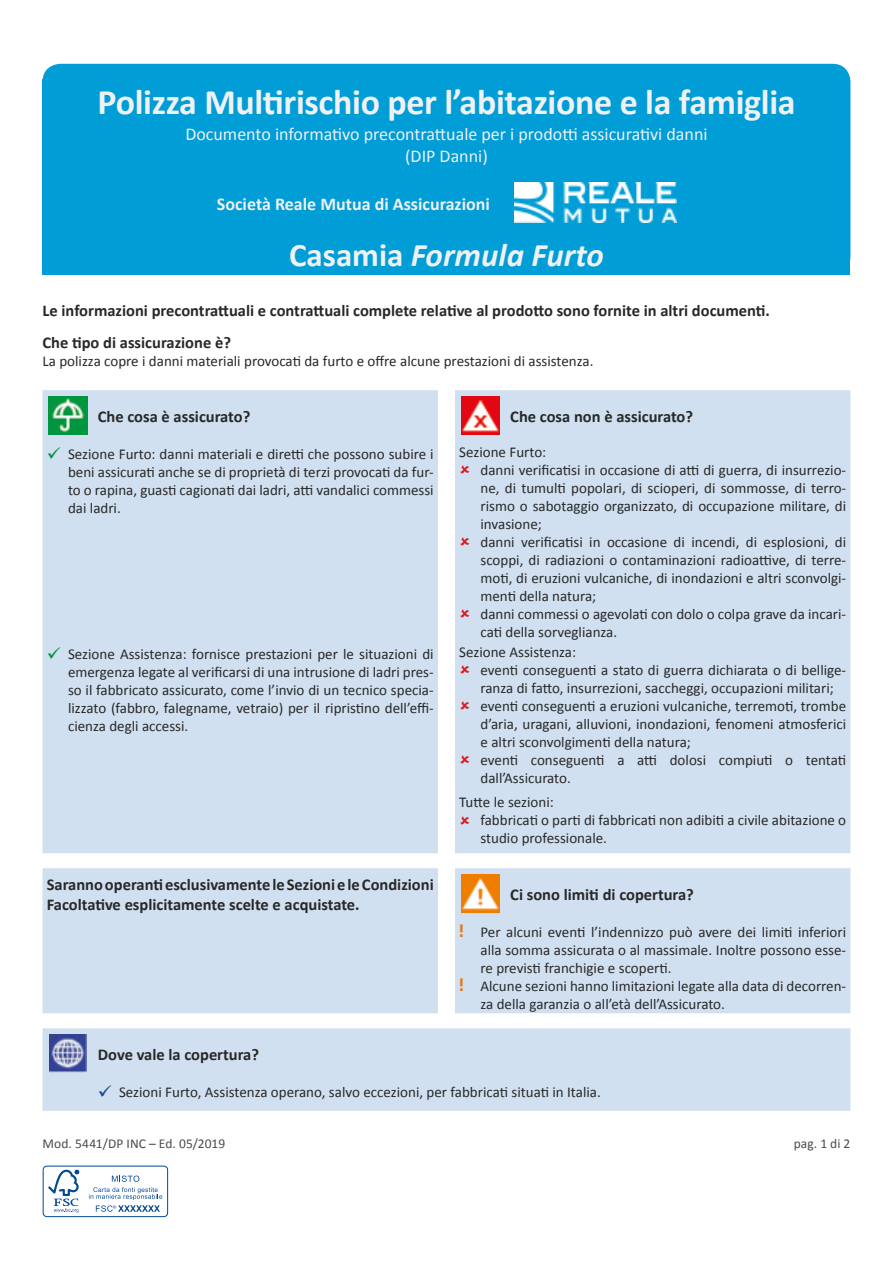
<style>
.page{position:relative;width:893px;height:1263px;background:#fff}
.page>*{position:absolute;margin:0;border:0;box-sizing:border-box;transform-origin:0 0}
.t1{font:700 36px "Calibri";letter-spacing:-.01em;color:#eff1f5}
.t2{font:italic 700 33px "Calibri";color:#eff1f5}
.t3{font:18px/21.6px "Calibri";color:#eff1f5;text-align:center}
.t4{font:700 18px "Calibri";color:#eff1f5}
.t5{font:700 16.5px/32.5px "Calibri";color:#282828}
.t6{font:15px/18px "Calibri";color:#282828}
.t7{font:13.5px "Calibri";letter-spacing:.005em;color:#4a4b4b}
.s1{font-style:normal}
.s2{color:#008f44}
.s3{font-family:"Titillium Bold Upright";font-size:18px;color:#e2781c}
.s4{color:#0b4a91}
</style>
<div class="page">
<div style="left:43px;top:1166px;width:125px;height:51px;border:1px solid #004996;border-radius:4px"></div>
<svg style="left:48px;top:1170px;width:31px;height:42px"></svg>
<svg style="left:89px;top:1175px;width:73px;height:37px"></svg>
<div style="left:43px;top:64px;width:807px;height:210px;background:#009dd6;border-radius:18px"></div>
<div style="left:43px;top:79px;width:807px;height:196px;background:#009dd6"></div>
<img style="left:514px;top:183px;width:162px;height:39px">
<div style="left:43px;top:390px;width:807px;height:463px;background:#d1e0f0"></div>
<img style="left:49px;top:397px;width:38px;height:38px">
<img style="left:461px;top:397px;width:39px;height:38px">
<div style="left:43px;top:868px;width:807px;height:145px;background:#d1e0f0"></div>
<img style="left:461px;top:875px;width:39px;height:38px">
<div style="left:43px;top:1028px;width:807px;height:83px;background:#d1e0f0"></div>
<img style="left:49px;top:1035px;width:38px;height:38px">
<svg style="left:461px;top:465px;width:8px;height:9px"></svg>
<svg style="left:461px;top:537px;width:8px;height:9px"></svg>
<svg style="left:461px;top:609px;width:8px;height:9px"></svg>
<svg style="left:461px;top:665px;width:8px;height:8px"></svg>
<svg style="left:461px;top:701px;width:8px;height:8px"></svg>
<svg style="left:461px;top:755px;width:8px;height:8px"></svg>
<svg style="left:461px;top:816px;width:8px;height:8px"></svg>
<h1 class="t1" style="left:98px;top:79px;width:700px">Polizza Multirischio per l’abitazione e la famiglia</h1>
<p class="t3" style="left:185px;top:123px;width:524px">Documento informativo precontrattuale per i prodotti assicurativi danni (DIP Danni)</p>
<p class="t4" style="left:217px;top:193px;width:274px">Società Reale Mutua di Assicurazioni</p>
<h2 class="t2" style="left:289px;top:234px;width:316px"><span class="s1">Casamia</span> Formula Furto</h2>
<p class="t5" style="left:43px;top:294px;width:729px">Le informazioni precontrattuali e contrattuali complete relative al prodotto sono fornite in altri documenti.<br>Che tipo di assicurazione è?</p>
<p class="t6" style="left:43px;top:352px;width:552px">La polizza copre i danni materiali provocati da furto e offre alcune prestazioni di assistenza.</p>
<p class="t5" style="left:98px;top:400px;width:154px">Che cosa è assicurato?</p>
<p class="t5" style="left:510px;top:400px;width:184px">Che cosa non è assicurato?</p>
<p class="t6" style="left:68px;top:445px;width:367px;text-align:justify;text-indent:-21px"><span class="s2">✓</span> Sezione Furto: danni materiali e diretti che possono subire i beni assicurati anche se di proprietà di terzi provocati da fur&shy;to o rapina, guasti cagionati dai ladri, atti vandalici commessi dai ladri.</p>
<p class="t6" style="left:480px;top:443px;width:367px;text-indent:-21px">Sezione Furto:<br>danni verificatisi in occasione di atti di guerra, di insurrezio&shy;ne, di tumulti popolari, di scioperi, di sommosse, di terro&shy;rismo o sabotaggio organizzato, di occupazione militare, di invasione;<br>danni verificatisi in occasione di incendi, di esplosioni, di scoppi, di radiazioni o contaminazioni radioattive, di terre&shy;moti, di eruzioni vulcaniche, di inondazioni e altri sconvolgi&shy;menti della natura;<br>danni commessi o agevolati con dolo o colpa grave da incari&shy;cati della sorveglianza.</p>
<p class="t6" style="left:68px;top:645px;width:367px;text-align:justify;text-indent:-21px"><span class="s2">✓</span> Sezione Assistenza: fornisce prestazioni per le situazioni di emergenza legate al verificarsi di una intrusione di ladri pres&shy;so il fabbricato assicurato, come l’invio di un tecnico specia&shy;lizzato (fabbro, falegname, vetraio) per il ripristino dell’effi&shy;cienza degli accessi.</p>
<p class="t6" style="left:480px;top:643px;width:367px;text-indent:-21px">Sezione Assistenza:<br>eventi conseguenti a stato di guerra dichiarata o di bellige&shy;ranza di fatto, insurrezioni, saccheggi, occupazioni militari; eventi conseguenti a eruzioni vulcaniche, terremoti, trombe d’aria, uragani, alluvioni, inondazioni, fenomeni atmosferici e altri sconvolgimenti della natura;<br>eventi conseguenti a atti dolosi compiuti o tentati dall’Assicurato.</p>
<p class="t6" style="left:480px;top:793px;width:367px;text-indent:-21px">Tutte le sezioni:<br>fabbricati o parti di fabbricati non adibiti a civile abitazione o studio professionale.</p>
<p class="t5" style="left:47px;top:875px;width:388px;line-height:19.8px">Saranno operanti esclusivamente le Sezioni e le Condizioni<br>Facoltative esplicitamente scelte e acquistate.</p>
<p class="t5" style="left:510px;top:878px;width:185px">Ci sono limiti di copertura?</p>
<p class="t6" style="left:459px;top:923px;width:388px"><span class="s3">!</span> Per alcuni eventi l’indennizzo può avere dei limiti inferiori</p>
<p class="t6" style="left:480px;top:941px;width:367px">alla somma assicurata o al massimale. Inoltre possono esse-</p>
<p class="t6" style="left:480px;top:959px;width:193px">re previsti franchigie e scoperti.</p>
<p class="t6" style="left:459px;top:977px;width:388px"><span class="s3">!</span> Alcune sezioni hanno limitazioni legate alla data di decorren-</p>
<p class="t6" style="left:480px;top:995px;width:246px">za della garanzia o all’età dell’Assicurato.</p>
<p class="t5" style="left:98px;top:1038px;width:163px">Dove vale la copertura?</p>
<p class="t6" style="left:98px;top:1083px;width:505px"><span class="s4">✓</span> Sezioni Furto, Assistenza operano, salvo eccezioni, per fabbricati situati in Italia.</p>
<p class="t7" style="left:43px;top:1135px;width:184px">Mod. 5441/DP INC – Ed. 05/2019</p>
<p class="t7" style="left:794px;top:1135px;width:58px">pag. 1 di 2</p>
</div>
